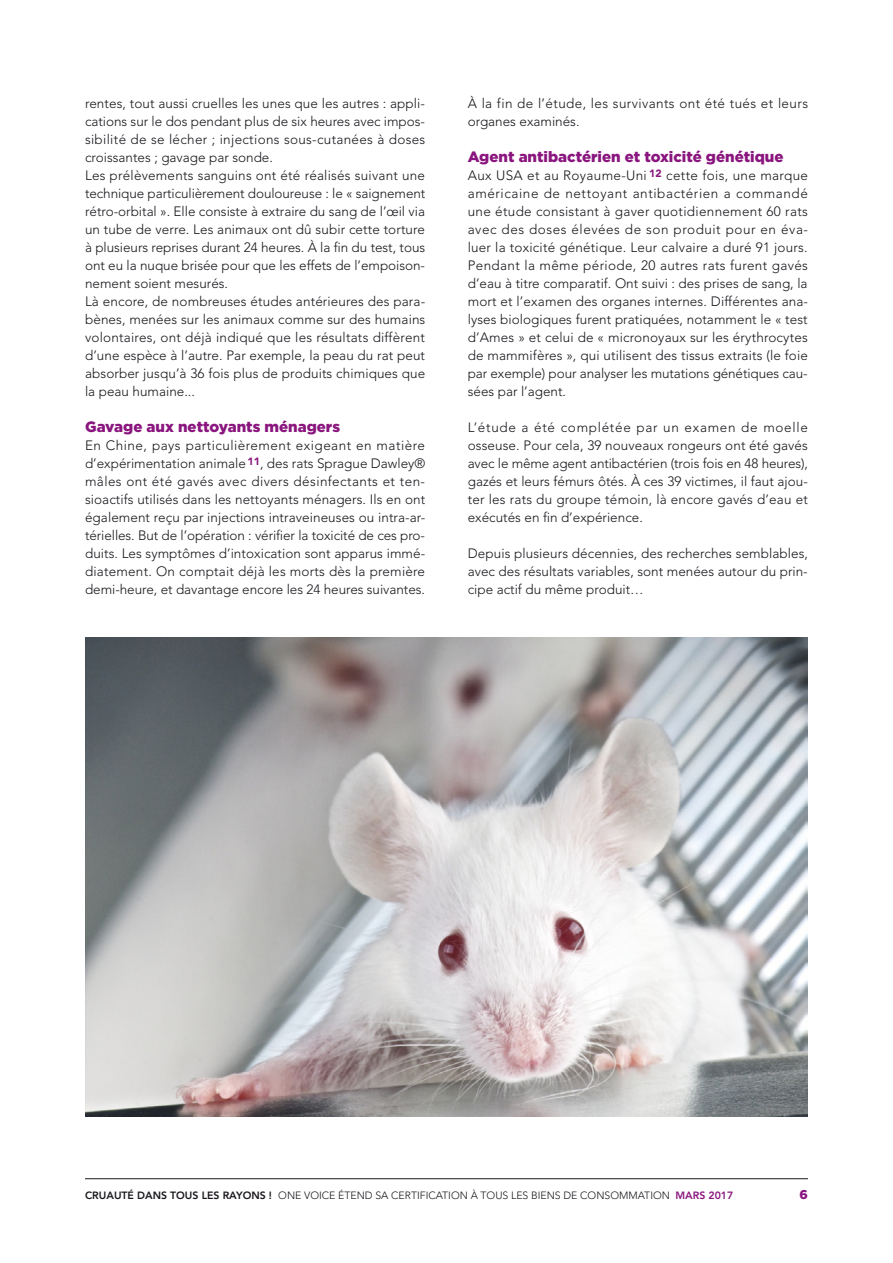
<style>
.page{position:relative;width:893px;height:1263px;background:#fff}
.page>*{position:absolute;margin:0;border:0;box-sizing:border-box;transform-origin:0 0}
.t1{font:900 15px "Gotham";color:#8a157e}
.t2{font:300 13.5px/18px "Avenir";color:#1a171c;text-align:justify}
.t3{font:300 13.5px/18px "Avenir";letter-spacing:.03em;color:#1a171c}
.t4{font:900 12.75px "Gotham";color:#8a157e}
.t5{font:300 10.5px "Avenir";color:#1a171c}
.s1{font-weight:800}
.s2{font-weight:800;color:#8a157e}
</style>
<div class="page">
<hr style="left:85px;top:1178px;width:723px;height:1px;background:#1a171c">
<img style="left:85px;top:638px;width:723px;height:478px">
<p class="t2" style="left:85px;top:94px;width:342px;text-align:left">rentes, tout aussi cruelles les unes que les autres : appli&shy;cations sur le dos pendant plus de six heures avec impos&shy;sibilité de se lécher ; injections sous-cutanées à doses croissantes ; gavage par sonde.<br>Les prélèvements sanguins ont été réalisés suivant une technique particulièrement douloureuse : le « saignement rétro-orbital ». Elle consiste à extraire du sang de l’œil via un tube de verre. Les animaux ont dû subir cette torture à plusieurs reprises durant 24 heures. À la fin du test, tous ont eu la nuque brisée pour que les effets de l’empoison&shy;nement soient mesurés.<br>Là encore, de nombreuses études antérieures des para&shy;bènes, menées sur les animaux comme sur des humains volontaires, ont déjà indiqué que les résultats diffèrent d’une espèce à l’autre. Par exemple, la peau du rat peut absorber jusqu’à 36 fois plus de produits chimiques que la peau humaine...</p>
<p class="t1" style="left:85px;top:416px;width:256px">Gavage aux nettoyants ménagers</p>
<p class="t2" style="left:85px;top:436px;width:342px">En Chine, pays particulièrement exigeant en matière d’expérimentation animale <sup>11</sup>, des rats Sprague Dawley® mâles ont été gavés avec divers désinfectants et ten&shy;sioactifs utilisés dans les nettoyants ménagers. Ils en ont également reçu par injections intraveineuses ou intra-ar&shy;térielles. But de l’opération : vérifier la toxicité de ces pro&shy;duits. Les symptômes d’intoxication sont apparus immé&shy;diatement. On comptait déjà les morts dès la première demi-heure, et davantage encore les 24 heures suivantes.</p>
<p class="t3" style="left:468px;top:94px;width:342px">À la fin de l’étude, les survivants ont été tués et leurs organes examinés.</p>
<p class="t1" style="left:468px;top:146px;width:317px">Agent antibactérien et toxicité génétique</p>
<p class="t2" style="left:468px;top:166px;width:342px">Aux USA et au Royaume-Uni <sup>12</sup> cette fois, une marque américaine de nettoyant antibactérien a commandé une étude consistant à gaver quotidiennement 60 rats avec des doses élevées de son produit pour en éva&shy;luer la toxicité génétique. Leur calvaire a duré 91 jours.<br>Pendant la même période, 20 autres rats furent gavés d’eau à titre comparatif. Ont suivi : des prises de sang, la mort et l’examen des organes internes. Différentes ana&shy;lyses biologiques furent pratiquées, notamment le « test d’Ames » et celui de « micronoyaux sur les érythrocytes de mammifères », qui utilisent des tissus extraits (le foie par exemple) pour analyser les mutations génétiques cau&shy;sées par l’agent.</p>
<p class="t2" style="left:468px;top:418px;width:342px">L’étude a été complétée par un examen de moelle osseuse. Pour cela, 39 nouveaux rongeurs ont été gavés avec le même agent antibactérien (trois fois en 48 heures), gazés et leurs fémurs ôtés. À ces 39 victimes, il faut ajou&shy;ter les rats du groupe témoin, là encore gavés d’eau et exécutés en fin d’expérience.</p>
<p class="t2" style="left:468px;top:544px;width:342px">Depuis plusieurs décennies, des recherches semblables, avec des résultats variables, sont menées autour du prin&shy;cipe actif du même produit…</p>
<p class="t5" style="left:85px;top:1189px;width:650px"><span class="s1">CRUAUTÉ DANS TOUS LES RAYONS !</span> ONE VOICE ÉTEND SA CERTIFICATION À TOUS LES BIENS DE CONSOMMATION <span class="s2">MARS 2017</span></p>
<p class="t4" style="left:799px;top:1186px;width:10px">6</p>
</div>
